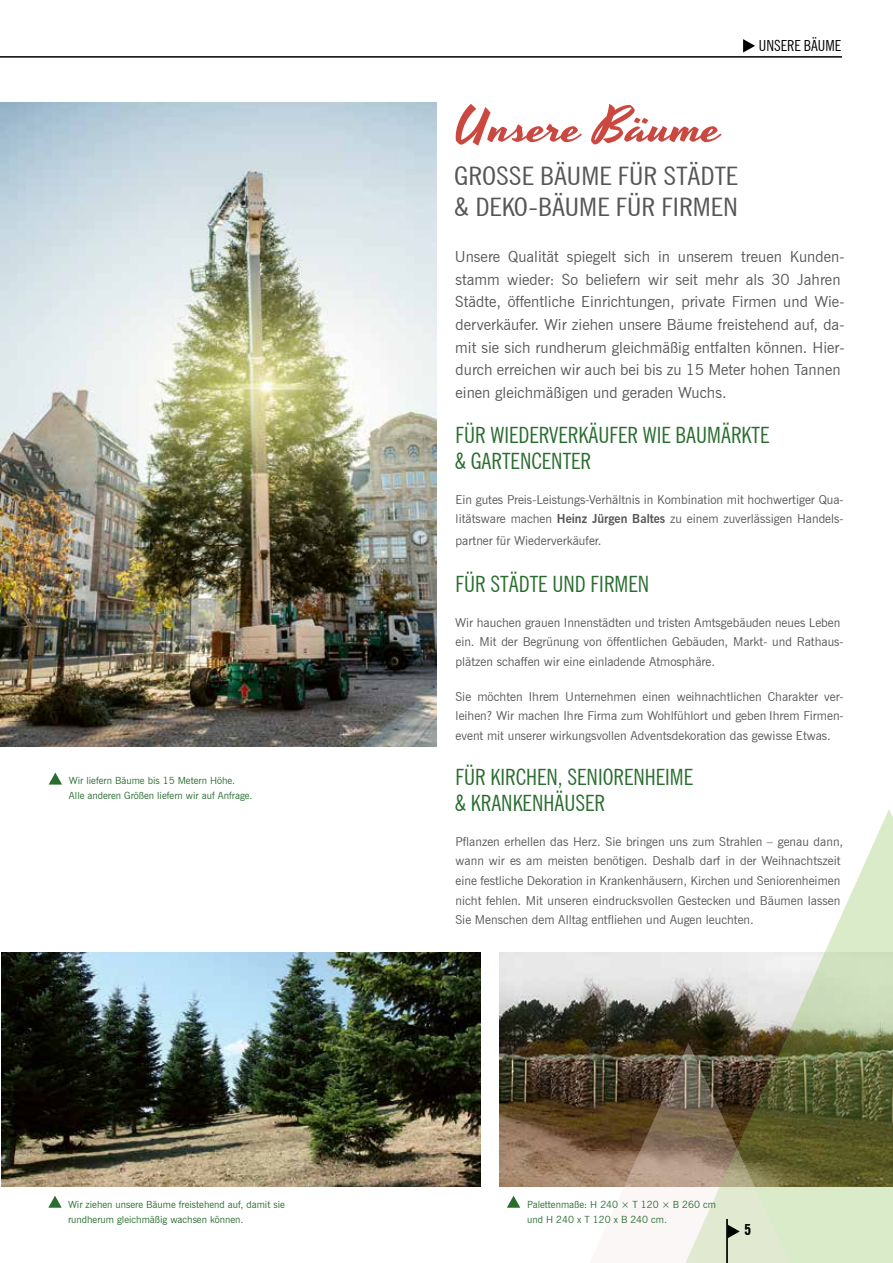
<style>
.page{position:relative;width:893px;height:1263px;background:#fff}
.page>*{position:absolute;margin:0;border:0;box-sizing:border-box;transform-origin:0 0}
.t1{font:48px "Yesteryear";color:#ca4840;scale:1.15 1}
.t2{font:condensed 25.5px/30.3px "News Gothic BT";color:#555756;scale:1.15 1}
.t3{font:condensed 22.5px/25.7px "News Gothic BT";color:#286c2e}
.t4{font:15.3px/22.6px "News Gothic BT";color:#555756}
.t5{font:condensed 15.3px "News Gothic BT";color:#000}
.t6{font:700 condensed 15.3px "News Gothic BT";color:#000}
.t7{font:12.3px/19.6px "News Gothic BT";color:#555756}
.t8{font:9.9px/14.7px "News Gothic BT";color:#286c2e}
.s1{font-weight:700}
</style>
<div class="page">
<img style="left:499px;top:952px;width:180px;height:234px">
<img style="left:1px;top:952px;width:479px;height:234px">
<svg style="left:679px;top:809px;width:214px;height:454px"></svg>
<svg style="left:584px;top:1043px;width:212px;height:220px"></svg>
<img style="left:0;top:102px;width:437px;height:644px">
<hr style="left:0;top:56px;width:842px;height:2px;background:#000">
<svg style="left:743px;top:39px;width:12px;height:14px"></svg>
<svg style="left:507px;top:1196px;width:13px;height:12px"></svg>
<svg style="left:48px;top:1196px;width:14px;height:12px"></svg>
<svg style="left:49px;top:772px;width:13px;height:12px"></svg>
<hr style="left:726px;top:1219px;width:2px;height:44px;background:#000">
<svg style="left:728px;top:1225px;width:12px;height:13px"></svg>
<p class="t8" style="left:69px;top:773px;width:185px">Wir liefern Bäume bis 15 Metern Höhe.<br>Alle anderen Größen liefern wir auf Anfrage.</p>
<p class="t8" style="left:68px;top:1197px;width:218px">Wir ziehen unsere Bäume freistehend auf, damit sie rundherum gleichmäßig wachsen können.</p>
<h1 class="t1" style="left:454px;top:94px;width:234px">Unsere Bäume</h1>
<h2 class="t2" style="left:454px;top:161px;width:248px">GROSSE BÄUME FÜR STÄDTE &amp; DEKO-BÄUME FÜR FIRMEN</h2>
<p class="t5" style="left:759px;top:37px;width:84px">UNSERE BÄUME</p>
<p class="t4" style="left:455px;top:245px;width:391px">Unsere Qualität spiegelt sich in unserem treuen Kunden&shy;stamm wieder: So beliefern wir seit mehr als 30 Jahren Städte, öffentliche Einrichtungen, private Firmen und Wie&shy;derverkäufer. Wir ziehen unsere Bäume freistehend auf, da&shy;mit sie sich rundherum gleichmäßig entfalten können. Hier&shy;durch erreichen wir auch bei bis zu 15 Meter hohen Tannen einen gleichmäßigen und geraden Wuchs.</p>
<h3 class="t3" style="left:455px;top:422px;width:316px">FÜR WIEDERVERKÄUFER WIE BAUMÄRKTE &amp; GARTENCENTER</h3>
<p class="t7" style="left:455px;top:489px;width:390px">Ein gutes Preis-Leistungs-Verhältnis in Kombination mit hochwertiger Qua&shy;litätsware machen <span class="s1">Heinz Jürgen Baltes</span> zu einem zuverlässigen Handels-</p>
<p class="t7" style="left:455px;top:531px;width:147px">partner für Wiederverkäufer.</p>
<h3 class="t3" style="left:455px;top:571px;width:195px">FÜR STÄDTE UND FIRMEN</h3>
<p class="t7" style="left:455px;top:612px;width:390px">Wir hauchen grauen Innenstädten und tristen Amtsgebäuden neues Leben ein. Mit der Begrünung von öffentlichen Gebäuden, Markt- und Rathaus&shy;plätzen schaffen wir eine einladende Atmosphäre.</p>
<p class="t7" style="left:455px;top:686px;width:390px;text-align:justify">Sie möchten Ihrem Unternehmen einen weihnachtlichen Charakter ver&shy;leihen? Wir machen Ihre Firma zum Wohlfühlort und geben Ihrem Firmen&shy;event mit unserer wirkungsvollen Adventsdekoration das gewisse Etwas.</p>
<h3 class="t3" style="left:455px;top:764px;width:240px">FÜR KIRCHEN, SENIORENHEIME &amp; KRANKENHÄUSER</h3>
<p class="t7" style="left:455px;top:831px;width:389px">Pflanzen erhellen das Herz. Sie bringen uns zum Strahlen – genau dann, wann wir es am meisten benötigen. Deshalb darf in der Weihnachtszeit eine festliche Dekoration in Krankenhäusern, Kirchen und Seniorenheimen nicht fehlen. Mit unseren eindrucksvollen Gestecken und Bäumen lassen Sie Menschen dem Alltag entfliehen und Augen leuchten.</p>
<p class="t8" style="left:527px;top:1197px;width:190px">Palettenmaße: H 240 × T 120 × B 260 cm und H 240 x T 120 x B 240 cm.</p>
<p class="t6" style="left:745px;top:1220px;width:8px">5</p>
</div>
